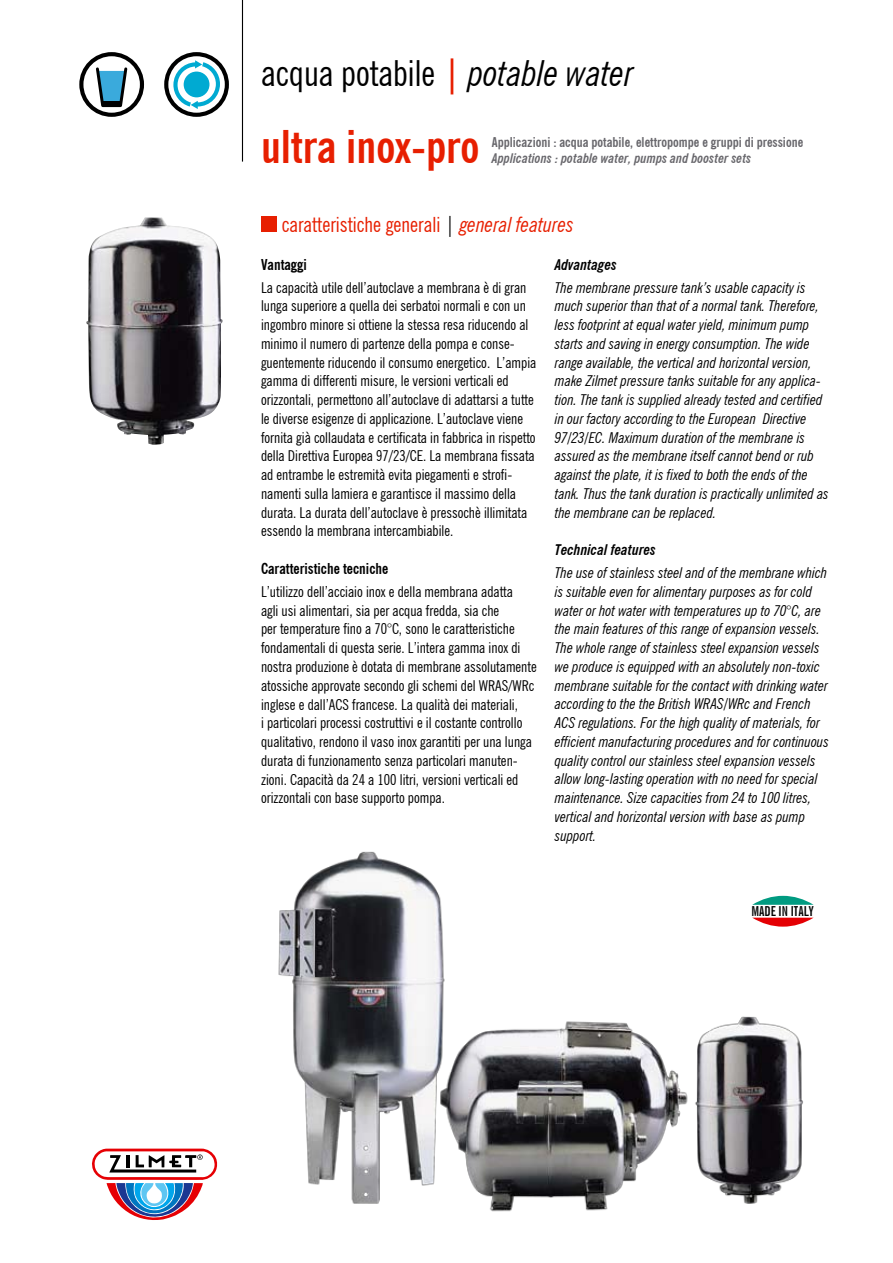
<style>
.page{position:relative;width:893px;height:1263px;background:#fff}
.page>*{position:absolute;margin:0;border:0;box-sizing:border-box;transform-origin:0 0}
.t1{font:700 condensed 45px "News Gothic BT";color:#e71f01}
.t2{font:condensed 36px "News Gothic BT";color:#000}
.t3{font:condensed 21px "News Gothic BT";color:#e71f01}
.t4{font:italic condensed 15px/18.8px "News Gothic BT";color:#000}
.t5{font:condensed 15px/18.8px "News Gothic BT";color:#000}
.t6{font:700 condensed 15px "News Gothic BT";color:#000}
.t7{font:italic 700 condensed 15px "News Gothic BT";color:#000}
.t8{font:700 extra-condensed 13.8px "News Gothic BT";color:#000}
.t9{font:700 condensed 13.5px "News Gothic BT";color:#68676c}
.t10{font:italic 700 condensed 13.5px "News Gothic BT";color:#68676c}
.s1{font-weight:700;font-stretch:extra-condensed;color:#e71f01}
.s2{font-style:italic}
.s3{color:#000}
</style>
<div class="page">
<div style="left:164px;top:52px;width:65px;height:65px;border:4px solid #000;border-radius:50%"></div>
<svg style="left:173px;top:60px;width:47px;height:49px"></svg>
<div style="left:79px;top:52px;width:65px;height:65px;border:4px solid #000;border-radius:50%"></div>
<svg style="left:94px;top:67px;width:35px;height:42px"></svg>
<hr style="left:102px;top:101px;width:19px;height:4px;background:#000">
<hr style="left:242px;top:0;width:1px;height:162px;background:#000">
<img style="left:86px;top:217px;width:137px;height:228px">
<svg style="left:92px;top:1148px;width:126px;height:72px"></svg>
<div style="left:261px;top:216px;width:16px;height:16px;background:#e71f01"></div>
<img style="left:278px;top:851px;width:536px;height:361px">
<h2 class="t2" style="left:261px;top:51px;width:374px">acqua potabile <span class="s1">|</span> <span class="s2">potable water</span></h2>
<h1 class="t1" style="left:261px;top:119px;width:220px">ultra inox-pro</h1>
<p class="t9" style="left:492px;top:134px;width:313px">Applicazioni : acqua potabile, elettropompe e gruppi di pressione</p>
<p class="t10" style="left:492px;top:150px;width:261px">Applications : potable water, pumps and booster sets</p>
<h3 class="t3" style="left:282px;top:212px;width:294px">caratteristiche generali <span class="s3">|</span> <span class="s2">general features</span></h3>
<p class="t6" style="left:261px;top:255px;width:47px">Vantaggi</p>
<p class="t5" style="left:261px;top:278px;width:277px">La capacità utile dell’autoclave a membrana è di gran lunga superiore a quella dei serbatoi normali e con un ingombro minore si ottiene la stessa resa riducendo al minimo il numero di partenze della pompa e conse&shy;guentemente riducendo il consumo energetico. L’ampia gamma di differenti misure, le versioni verticali ed orizzontali, permettono all’autoclave di adattarsi a tutte le diverse esigenze di applicazione. L’autoclave viene fornita già collaudata e certificata in fabbrica in rispetto della Direttiva Europea 97/23/CE. La membrana fissata ad entrambe le estremità evita piegamenti e strofi&shy;namenti sulla lamiera e garantisce il massimo della durata. La durata dell’autoclave è pressochè illimitata essendo la membrana intercambiabile.</p>
<p class="t6" style="left:261px;top:559px;width:129px">Caratteristiche tecniche</p>
<p class="t5" style="left:261px;top:582px;width:277px">L’utilizzo dell’acciaio inox e della membrana adatta<br>agli usi alimentari, sia per acqua fredda, sia che<br>per temperature fino a 70°C, sono le caratteristiche fondamentali di questa serie. L’intera gamma inox di nostra produzione è dotata di membrane assolutamente atossiche approvate secondo gli schemi del WRAS/WRc inglese e dall’ACS francese. La qualità dei materiali,<br>i particolari processi costruttivi e il costante controllo qualitativo, rendono il vaso inox garantiti per una lunga durata di funzionamento senza particolari manuten&shy;zioni. Capacità da 24 a 100 litri, versioni verticali ed orizzontali con base supporto pompa.</p>
<p class="t7" style="left:555px;top:255px;width:64px">Advantages</p>
<p class="t4" style="left:555px;top:278px;width:276px">The membrane pressure tank’s usable capacity is much superior than that of a normal tank. Therefore, less footprint at equal water yield, minimum pump starts and saving in energy consumption. The wide range available, the vertical and horizontal version, make Zilmet pressure tanks suitable for any applica&shy;tion. The tank is supplied already tested and certified in our factory according to the European Directive 97/23/EC. Maximum duration of the membrane is assured as the membrane itself cannot bend or rub against the plate, it is fixed to both the ends of the tank. Thus the tank duration is practically unlimited as the membrane can be replaced.</p>
<p class="t7" style="left:555px;top:541px;width:103px">Technical features</p>
<p class="t4" style="left:555px;top:563px;width:276px">The use of stainless steel and of the membrane which is suitable even for alimentary purposes as for cold water or hot water with temperatures up to 70°C, are the main features of this range of expansion vessels.<br>The whole range of stainless steel expansion vessels we produce is equipped with an absolutely non-toxic membrane suitable for the contact with drinking water according to the the British WRAS/WRc and French ACS regulations. For the high quality of materials, for efficient manufacturing procedures and for continuous quality control our stainless steel expansion vessels allow long-lasting operation with no need for special maintenance. Size capacities from 24 to 100 litres, vertical and horizontal version with base as pump support.</p>
<p class="t8" style="left:751px;top:903px;width:64px">MADE IN ITALY</p>
</div>
